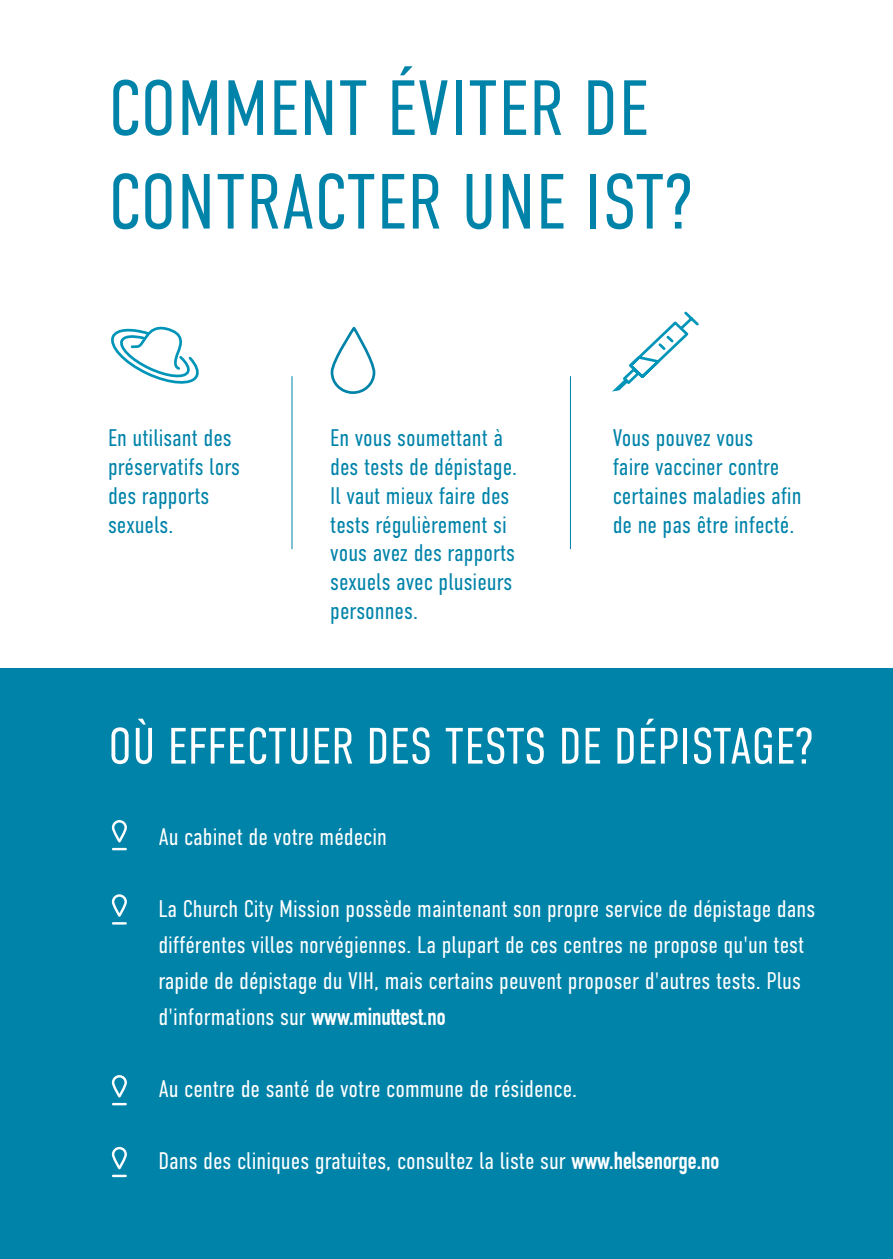
<style>
.page{position:relative;width:893px;height:1259px;background:#fff}
.page>*{position:absolute;margin:0;border:0;box-sizing:border-box;transform-origin:0 0}
.t1{font:300 78px/93.6px "DIN Condensed";letter-spacing:.01em;color:#0083a9}
.t2{font:300 51px "DIN Condensed";letter-spacing:.01em;color:#fff}
.t3{font:300 24px/36px "DIN Condensed";color:#fff}
.t4{font:300 24px/28.8px "DIN Condensed";color:#0083a9}
.s1{font-weight:700}
</style>
<div class="page">
<svg style="left:111px;top:326px;width:88px;height:58px"></svg>
<div style="left:330px;top:327px;width:46px;height:67px;border:3px solid #0083a9;border-radius:21px"></div>
<svg style="left:612px;top:311px;width:87px;height:81px"></svg>
<div style="left:0;top:668px;width:893px;height:591px;background:#0083a9"></div>
<svg style="left:111px;top:820px;width:16px;height:31px"></svg>
<svg style="left:111px;top:894px;width:16px;height:31px"></svg>
<svg style="left:111px;top:1075px;width:16px;height:31px"></svg>
<svg style="left:111px;top:1146px;width:16px;height:32px"></svg>
<hr style="left:291px;top:376px;width:1px;height:173px;background:#0083a9">
<hr style="left:570px;top:376px;width:1px;height:173px;background:#0083a9">
<p class="t1" style="left:108px;top:62px;width:586px">COMMENT ÉVITER DE<br>CONTRACTER UNE IST?</p>
<p class="t4" style="left:108px;top:424px;width:133px">En utilisant des préservatifs lors des rapports sexuels.</p>
<p class="t4" style="left:330px;top:424px;width:189px">En vous soumettant à des tests de dépistage.<br>Il vaut mieux faire des tests régulièrement si vous avez des rapports sexuels avec plusieurs personnes.</p>
<p class="t4" style="left:613px;top:424px;width:190px">Vous pouvez vous<br>faire vacciner contre certaines maladies afin de ne pas être infecté.</p>
<p class="t2" style="left:108px;top:717px;width:706px">OÙ EFFECTUER DES TESTS DE DÉPISTAGE?</p>
<p class="t3" style="left:158px;top:818px;width:230px">Au cabinet de votre médecin</p>
<p class="t3" style="left:158px;top:890px;width:658px">La Church City Mission possède maintenant son propre service de dépistage dans différentes villes norvégiennes. La plupart de ces centres ne propose qu'un test rapide de dépistage du VIH, mais certains peuvent proposer d'autres tests. Plus d'informations sur <span class="s1">www.minuttest.no</span></p>
<p class="t3" style="left:158px;top:1070px;width:421px">Au centre de santé de votre commune de résidence.</p>
<p class="t3" style="left:158px;top:1142px;width:563px">Dans des cliniques gratuites, consultez la liste sur <span class="s1">www.helsenorge.no</span></p>
</div>
